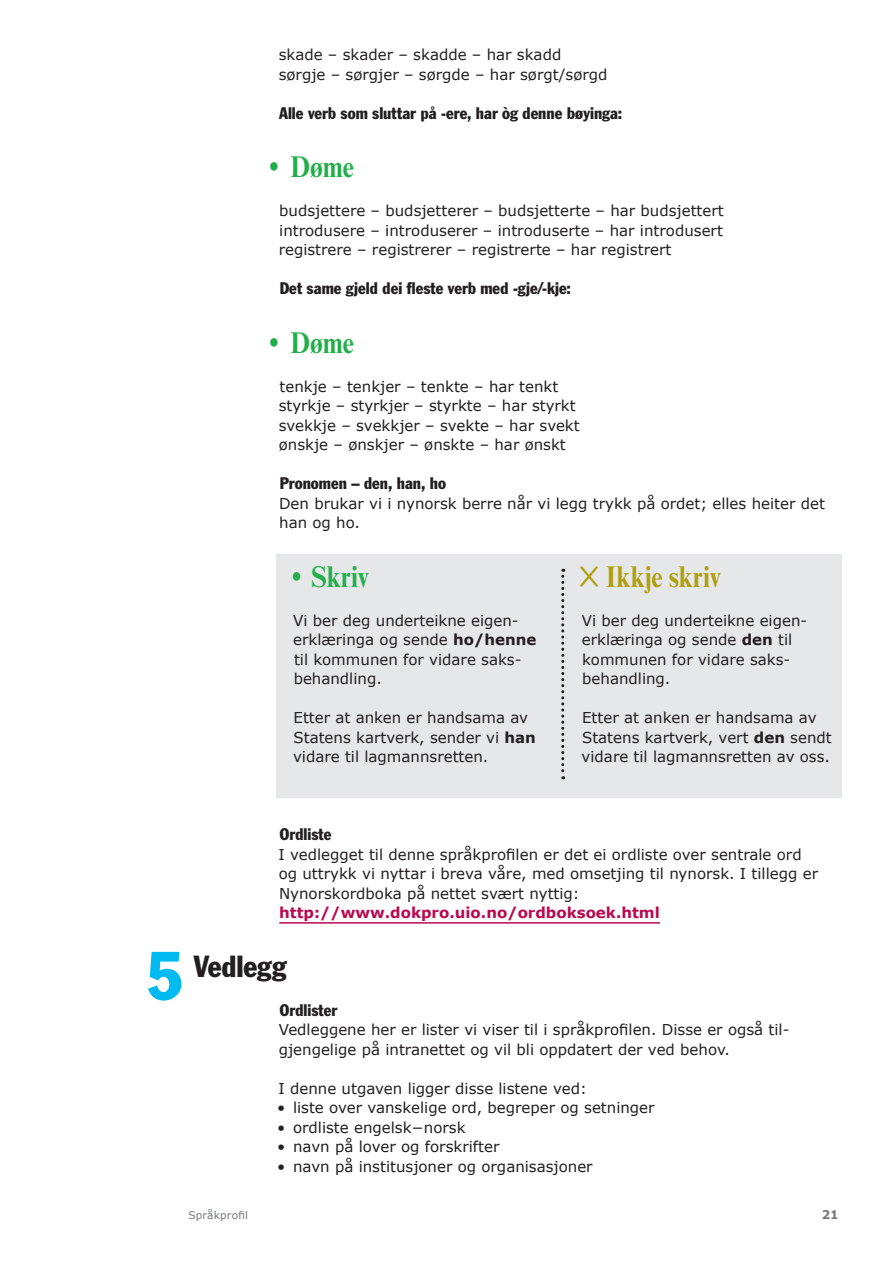
<style>
.page{position:relative;width:893px;height:1263px;background:#fff}
.page>*{position:absolute;margin:0;border:0;box-sizing:border-box;transform-origin:0 0}
.t1{font:condensed 67.5px "Franklin Gothic";color:#00baf1}
.t2{font:700 30px "Times NRMT";letter-spacing:.005em;color:#22af4a;scale:.85 1}
.t3{font:700 30px "Times NRMT";letter-spacing:.005em;color:#b19f0c;scale:.85 1}
.t4{font:condensed 30px "Franklin Gothic";letter-spacing:-.005em;color:#231f20}
.t5{font:condensed 16.5px "Franklin Gothic";color:#231f20}
.t6{font:15px/19.5px "Verdana";color:#231f20}
.t7{font:700 15px "Verdana";color:#b80a4d}
.t8{font:700 12px "Verdana";color:#76787b}
.t9{font:10.5px "Verdana";letter-spacing:.02em;color:#76787b}
.s1{font-weight:700}
</style>
<div class="page">
<hr style="left:279px;top:922px;width:381px;height:2px;background:#b80a4d">
<div style="left:276px;top:554px;width:566px;height:244px;background:#e6e7e9"></div>
<svg style="left:561px;top:569px;width:3px;height:210px"></svg>
<p class="t6" style="left:279px;top:45px;width:330px">skade – skader – skadde – har skadd sørgje – sørgjer – sørgde – har sørgt/sørgd</p>
<p class="t5" style="left:279px;top:103px;width:345px">Alle verb som sluttar på -ere, har òg denne bøyinga:</p>
<h2 class="t2" style="left:270px;top:149px;width:101px">• Døme</h2>
<p class="t6" style="left:279px;top:201px;width:447px;text-align:justify">budsjettere – budsjetterer – budsjetterte – har budsjettert introdusere – introduserer – introduserte – har introdusert registrere – registrerer – registrerte – har registrert</p>
<p class="t5" style="left:280px;top:278px;width:293px">Det same gjeld dei fleste verb med -gje/-kje:</p>
<h2 class="t2" style="left:270px;top:324px;width:101px">• Døme</h2>
<p class="t6" style="left:279px;top:377px;width:303px">tenkje – tenkjer – tenkte – har tenkt styrkje – styrkjer – styrkte – har styrkt svekkje – svekkjer – svekte – har svekt ønskje – ønskjer – ønskte – har ønskt</p>
<p class="t5" style="left:280px;top:473px;width:168px">Pronomen – den, han, ho</p>
<p class="t6" style="left:279px;top:494px;width:547px">Den brukar vi i nynorsk berre når vi legg trykk på ordet; elles heiter det han og ho.</p>
<h2 class="t2" style="left:292px;top:558px;width:92px">• Skriv</h2>
<h2 class="t3" style="left:579px;top:558px;width:168px">✕ Ikkje skriv</h2>
<p class="t6" style="left:293px;top:611px;width:245px">Vi ber deg underteikne eigen&shy;erklæringa og sende <span class="s1">ho/henne </span>til kommunen for vidare saks&shy;behandling.</p>
<p class="t6" style="left:582px;top:611px;width:227px">Vi ber deg underteikne eigen&shy;erklæringa og sende <span class="s1">den</span> til kommunen for vidare saks&shy;behandling.</p>
<p class="t6" style="left:293px;top:708px;width:244px">Etter at anken er handsama av<br>Statens kartverk, sender vi <span class="s1">han </span>vidare til lagmannsretten.</p>
<p class="t6" style="left:582px;top:708px;width:252px">Etter at anken er handsama av<br>Statens kartverk, vert <span class="s1">den</span> sendt vidare til lagmannsretten av oss.</p>
<h1 class="t1" style="left:147px;top:935px;width:38px">5</h1>
<p class="t5" style="left:280px;top:824px;width:53px">Ordliste</p>
<p class="t6" style="left:278px;top:845px;width:541px">I vedlegget til denne språkprofilen er det ei ordliste over sentrale ord og uttrykk vi nyttar i breva våre, med omsetjing til nynorsk. I tillegg er<br>Nynorskordboka på nettet svært nyttig:</p>
<p class="t7" style="left:279px;top:903px;width:382px">http://www.dokpro.uio.no/ordboksoek.html</p>
<h2 class="t4" style="left:194px;top:948px;width:94px">Vedlegg</h2>
<p class="t5" style="left:280px;top:1000px;width:59px">Ordlister</p>
<p class="t6" style="left:279px;top:1020px;width:512px">Vedleggene her er lister vi viser til i språkprofilen. Disse er også til&shy;gjengelige på intranettet og vil bli oppdatert der ved behov.</p>
<p class="t6" style="left:279px;top:1079px;width:310px">I denne utgaven ligger disse listene ved:</p>
<p class="t6" style="left:277px;top:1098px;width:379px">• liste over vanskelige ord, begreper og setninger</p>
<p class="t6" style="left:277px;top:1118px;width:190px">• ordliste engelsk−norsk</p>
<p class="t6" style="left:277px;top:1137px;width:224px">• navn på lover og forskrifter</p>
<p class="t6" style="left:277px;top:1157px;width:317px">• navn på institusjoner og organisasjoner</p>
<p class="t9" style="left:189px;top:1209px;width:61px">Språkprofil</p>
<p class="t8" style="left:822px;top:1207px;width:18px">21</p>
</div>
